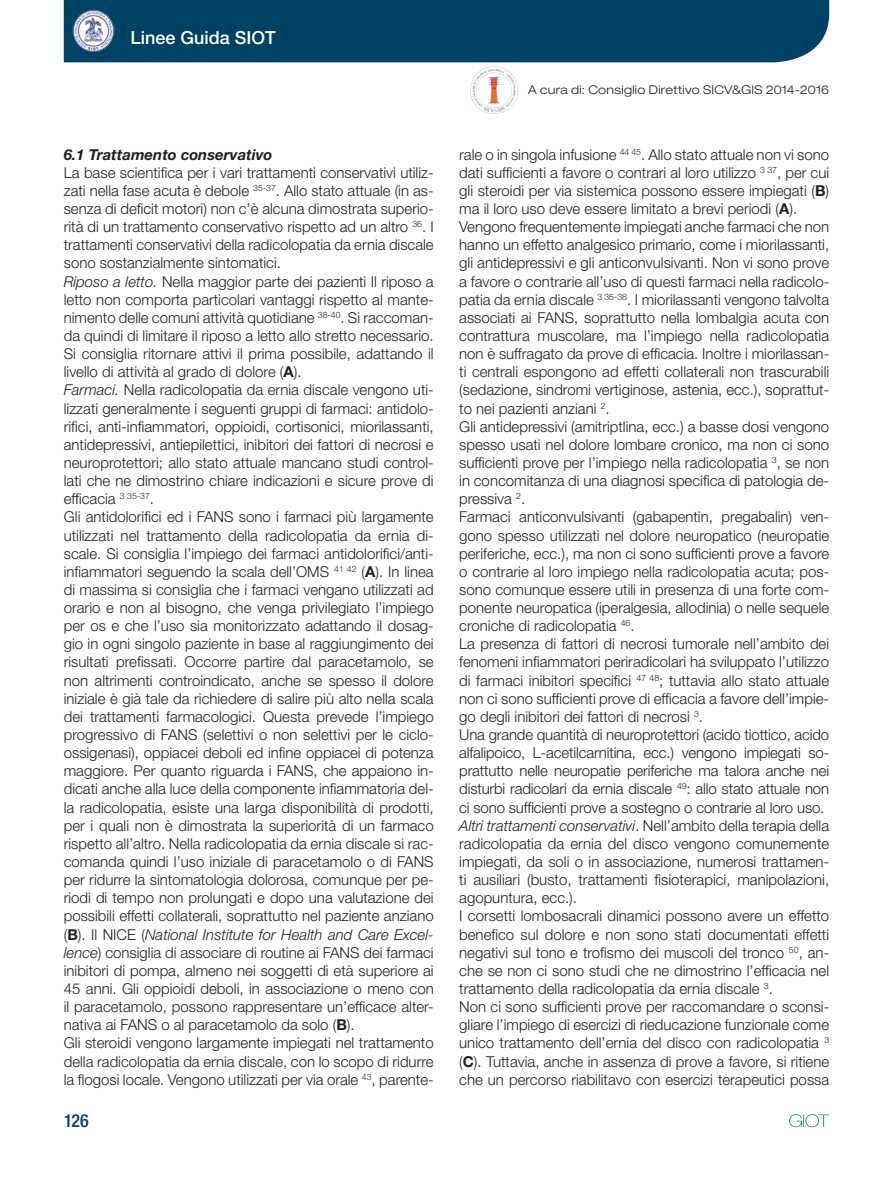
<style>
.page{position:relative;width:893px;height:1191px;background:#fff}
.page>*{position:absolute;margin:0;border:0;box-sizing:border-box;transform-origin:0 0}
.t1{font:500 18px "Helvetica Neue LT Std";color:#fff}
.t2{font:500 condensed 18px "Helvetica Neue LT Std";color:#004264}
.t3{font:300 15px/18.1px "Helvetica Neue LT Std";color:#231f20}
.t4{font:italic 700 15px "Helvetica Neue LT Std";color:#231f20}
.t5{font:300 expanded 12px "Helvetica Neue LT Std";letter-spacing:.02em;color:#231f20}
.s1{font-style:italic}
.s2{font-weight:700}
</style>
<div class="page">
<div style="left:64px;top:0;width:765px;height:62px;background:#004264"></div>
<svg style="left:789px;top:1114px;width:40px;height:13px"></svg>
<img style="left:72px;top:9px;width:43px;height:43px">
<img style="left:470px;top:66px;width:48px;height:48px">
<p class="t1" style="left:130px;top:27px;width:147px">Linee Guida SIOT</p>
<p class="t4" style="left:64px;top:145px;width:210px">6.1 Trattamento conservativo</p>
<p class="t3" style="left:64px;top:163px;width:371px">La base scientifica per i vari trattamenti conservativi utiliz&shy;zati nella fase acuta è debole <sup>35-37</sup>. Allo stato attuale (in as&shy;senza di deficit motori) non c’è alcuna dimostrata superio&shy;rità di un trattamento conservativo rispetto ad un altro <sup>36</sup>. I trattamenti conservativi della radicolopatia da ernia discale sono sostanzialmente sintomatici.<br><span class="s1">Riposo a letto.</span> Nella maggior parte dei pazienti Il riposo a letto non comporta particolari vantaggi rispetto al mante&shy;nimento delle comuni attività quotidiane <sup>38-40</sup>. Si raccoman&shy;da quindi di limitare il riposo a letto allo stretto necessario.<br>Si consiglia ritornare attivi il prima possibile, adattando il livello di attività al grado di dolore (<span class="s2">A</span>).<br><span class="s1">Farmaci.</span> Nella radicolopatia da ernia discale vengono uti&shy;lizzati generalmente i seguenti gruppi di farmaci: antidolo&shy;rifici, anti-infiammatori, oppioidi, cortisonici, miorilassanti, antidepressivi, antiepilettici, inibitori dei fattori di necrosi e neuroprotettori; allo stato attuale mancano studi control&shy;lati che ne dimostrino chiare indicazioni e sicure prove di efficacia <sup>3</sup> <sup>35-37</sup>.<br>Gli antidolorifici ed i FANS sono i farmaci più largamente utilizzati nel trattamento della radicolopatia da ernia di&shy;scale. Si consiglia l’impiego dei farmaci antidolorifici/anti&shy;infiammatori seguendo la scala dell’OMS <sup>41</sup> <sup>42</sup> (<span class="s2">A</span>). In linea di massima si consiglia che i farmaci vengano utilizzati ad orario e non al bisogno, che venga privilegiato l’impiego per os e che l’uso sia monitorizzato adattando il dosag&shy;gio in ogni singolo paziente in base al raggiungimento dei risultati prefissati. Occorre partire dal paracetamolo, se non altrimenti controindicato, anche se spesso il dolore iniziale è già tale da richiedere di salire più alto nella scala dei trattamenti farmacologici. Questa prevede l’impiego progressivo di FANS (selettivi o non selettivi per le ciclo&shy;ossigenasi), oppiacei deboli ed infine oppiacei di potenza maggiore. Per quanto riguarda i FANS, che appaiono in&shy;dicati anche alla luce della componente infiammatoria del&shy;la radicolopatia, esiste una larga disponibilità di prodotti, per i quali non è dimostrata la superiorità di un farmaco rispetto all’altro. Nella radicolopatia da ernia discale si rac&shy;comanda quindi l’uso iniziale di paracetamolo o di FANS per ridurre la sintomatologia dolorosa, comunque per pe&shy;riodi di tempo non prolungati e dopo una valutazione dei possibili effetti collaterali, soprattutto nel paziente anziano (<span class="s2">B</span>). Il NICE (<span class="s1">National Institute for Health and Care Excel&shy;lence</span>) consiglia di associare di routine ai FANS dei farmaci inibitori di pompa, almeno nei soggetti di età superiore ai 45 anni. Gli oppioidi deboli, in associazione o meno con il paracetamolo, possono rappresentare un’efficace alter&shy;nativa ai FANS o al paracetamolo da solo (<span class="s2">B</span>).<br>Gli steroidi vengono largamente impiegati nel trattamento della radicolopatia da ernia discale, con lo scopo di ridurre la flogosi locale. Vengono utilizzati per via orale <sup>43</sup>, parente-</p>
<p class="t2" style="left:64px;top:1110px;width:27px">126</p>
<p class="t5" style="left:528px;top:82px;width:302px">A cura di: Consiglio Direttivo SICV&amp;GIS 2014-2016</p>
<p class="t3" style="left:459px;top:145px;width:371px">rale o in singola infusione <sup>44</sup> <sup>45</sup>. Allo stato attuale non vi sono dati sufficienti a favore o contrari al loro utilizzo <sup>3</sup> <sup>37</sup>, per cui gli steroidi per via sistemica possono essere impiegati (<span class="s2">B</span>) ma il loro uso deve essere limitato a brevi periodi (<span class="s2">A</span>).<br>Vengono frequentemente impiegati anche farmaci che non hanno un effetto analgesico primario, come i miorilassanti, gli antidepressivi e gli anticonvulsivanti. Non vi sono prove a favore o contrarie all’uso di questi farmaci nella radicolo&shy;patia da ernia discale <sup>3</sup> <sup>35-38</sup>. I miorilassanti vengono talvolta associati ai FANS, soprattutto nella lombalgia acuta con contrattura muscolare, ma l’impiego nella radicolopatia non è suffragato da prove di efficacia. Inoltre i miorilassan&shy;ti centrali espongono ad effetti collaterali non trascurabili (sedazione, sindromi vertiginose, astenia, ecc.), soprattut&shy;to nei pazienti anziani <sup>2</sup>.<br>Gli antidepressivi (amitriptlina, ecc.) a basse dosi vengono spesso usati nel dolore lombare cronico, ma non ci sono sufficienti prove per l’impiego nella radicolopatia <sup>3</sup>, se non in concomitanza di una diagnosi specifica di patologia de&shy;pressiva <sup>2</sup>.<br>Farmaci anticonvulsivanti (gabapentin, pregabalin) ven&shy;gono spesso utilizzati nel dolore neuropatico (neuropatie periferiche, ecc.), ma non ci sono sufficienti prove a favore o contrarie al loro impiego nella radicolopatia acuta; pos&shy;sono comunque essere utili in presenza di una forte com&shy;ponente neuropatica (iperalgesia, allodinia) o nelle sequele croniche di radicolopatia <sup>46</sup>.<br>La presenza di fattori di necrosi tumorale nell’ambito dei fenomeni infiammatori periradicolari ha sviluppato l’utilizzo di farmaci inibitori specifici <sup>47</sup> <sup>48</sup>; tuttavia allo stato attuale non ci sono sufficienti prove di efficacia a favore dell’impie&shy;go degli inibitori dei fattori di necrosi <sup>3</sup>.<br>Una grande quantità di neuroprotettori (acido tiottico, acido alfalipoico, L-acetilcarnitina, ecc.) vengono impiegati so&shy;prattutto nelle neuropatie periferiche ma talora anche nei disturbi radicolari da ernia discale <sup>49</sup>: allo stato attuale non ci sono sufficienti prove a sostegno o contrarie al loro uso.<br><span class="s1">Altri trattamenti conservativi</span>. Nell’ambito della terapia della radicolopatia da ernia del disco vengono comunemente impiegati, da soli o in associazione, numerosi trattamen&shy;ti ausiliari (busto, trattamenti fisioterapici, manipolazioni, agopuntura, ecc.).<br>I corsetti lombosacrali dinamici possono avere un effetto benefico sul dolore e non sono stati documentati effetti negativi sul tono e trofismo dei muscoli del tronco <sup>50</sup>, an&shy;che se non ci sono studi che ne dimostrino l’efficacia nel trattamento della radicolopatia da ernia discale <sup>3</sup>.<br>Non ci sono sufficienti prove per raccomandare o sconsi&shy;gliare l’impiego di esercizi di rieducazione funzionale come unico trattamento dell’ernia del disco con radicolopatia <sup>3 </sup>(<span class="s2">C</span>). Tuttavia, anche in assenza di prove a favore, si ritiene che un percorso riabilitavo con esercizi terapeutici possa</p>
</div>
